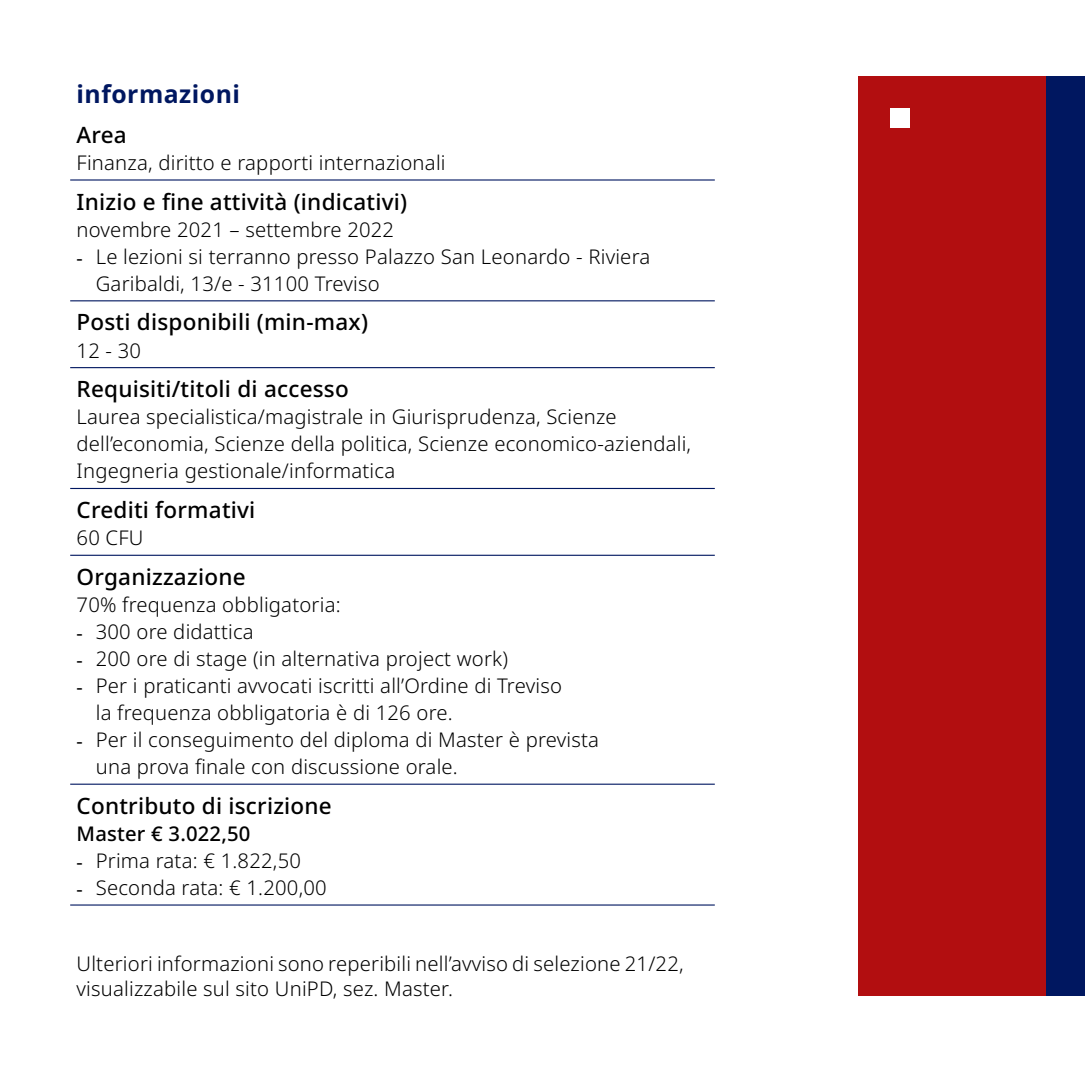
<style>
.page{position:relative;width:1085px;height:1085px;background:#fff}
.page>*{position:absolute;margin:0;border:0;box-sizing:border-box;transform-origin:0 0}
.t1{font:700 24.75px "Noto Sans";letter-spacing:.02em;color:#001760}
.t2{font:500 22.5px "Noto Sans";letter-spacing:.01em;color:#000}
.t3{font:300 20.25px/27px "Noto Sans";letter-spacing:.01em;color:#000}
.t4{font:500 20.25px "Noto Sans";letter-spacing:.01em;color:#000}
.s1{font-family:"Baskerville";font-weight:400}
</style>
<div class="page">
<hr style="left:70px;top:179px;width:644px;height:1px;background:#001760">
<hr style="left:70px;top:300px;width:644px;height:1px;background:#001760">
<hr style="left:70px;top:367px;width:644px;height:1px;background:#001760">
<hr style="left:70px;top:488px;width:644px;height:1px;background:#001760">
<hr style="left:70px;top:554px;width:644px;height:1px;background:#001760">
<hr style="left:70px;top:783px;width:644px;height:1px;background:#001760">
<hr style="left:70px;top:904px;width:644px;height:1px;background:#001760">
<div style="left:858px;top:77px;width:188px;height:918px;background:#b20e10"></div>
<div style="left:890px;top:108px;width:19px;height:20px;background:#fff"></div>
<div style="left:1046px;top:77px;width:38px;height:918px;background:#001760"></div>
<p class="t1" style="left:77px;top:77px;width:165px">informazioni</p>
<p class="t2" style="left:77px;top:119px;width:52px">Area</p>
<p class="t3" style="left:77px;top:149px;width:370px">Finanza, diritto e rapporti internazionali</p>
<p class="t2" style="left:77px;top:185px;width:332px">Inizio e fine attività (indicativi)</p>
<p class="t3" style="left:77px;top:216px;width:319px">novembre 2021 – settembre 2022</p>
<p class="t3" style="left:96px;top:243px;width:556px;text-indent:-19px"><span class="s1">-</span> Le lezioni si terranno presso Palazzo San Leonardo - Riviera<br>Garibaldi, 13/e - 31100 Treviso</p>
<p class="t2" style="left:77px;top:306px;width:293px">Posti disponibili (min-max)</p>
<p class="t3" style="left:77px;top:337px;width:66px">12 - 30</p>
<p class="t2" style="left:77px;top:373px;width:273px">Requisiti/titoli di accesso</p>
<p class="t3" style="left:77px;top:404px;width:616px">Laurea specialistica/magistrale in Giurisprudenza, Scienze dell’economia, Scienze della politica, Scienze economico-aziendali,<br>Ingegneria gestionale/informatica</p>
<p class="t2" style="left:77px;top:494px;width:180px">Crediti formativi</p>
<p class="t3" style="left:77px;top:524px;width:68px">60 CFU</p>
<p class="t2" style="left:77px;top:561px;width:170px">Organizzazione</p>
<p class="t3" style="left:77px;top:591px;width:265px">70% frequenza obbligatoria:</p>
<p class="t3" style="left:77px;top:618px;width:179px"><span class="s1">-</span> 300 ore didattica</p>
<p class="t3" style="left:77px;top:645px;width:433px"><span class="s1">-</span> 200 ore di stage (in alternativa project work)</p>
<p class="t3" style="left:96px;top:672px;width:467px;text-indent:-19px"><span class="s1">-</span> Per i praticanti avvocati iscritti all’Ordine di Treviso la frequenza obbligatoria è di 126 ore.</p>
<p class="t3" style="left:96px;top:726px;width:505px;text-indent:-19px"><span class="s1">-</span> Per il conseguimento del diploma di Master è prevista una prova finale con discussione orale.</p>
<p class="t2" style="left:77px;top:789px;width:257px">Contributo di iscrizione</p>
<p class="t4" style="left:77px;top:819px;width:175px">Master € 3.022,50</p>
<p class="t3" style="left:77px;top:847px;width:226px"><span class="s1">-</span> Prima rata: € 1.822,50</p>
<p class="t3" style="left:77px;top:874px;width:252px"><span class="s1">-</span> Seconda rata: € 1.200,00</p>
<p class="t3" style="left:77px;top:952px;width:608px;line-height:24.3px">Ulteriori informazioni sono reperibili nell’avviso di selezione 21/22, visualizzabile sul sito UniPD, sez. Master.</p>
</div>
